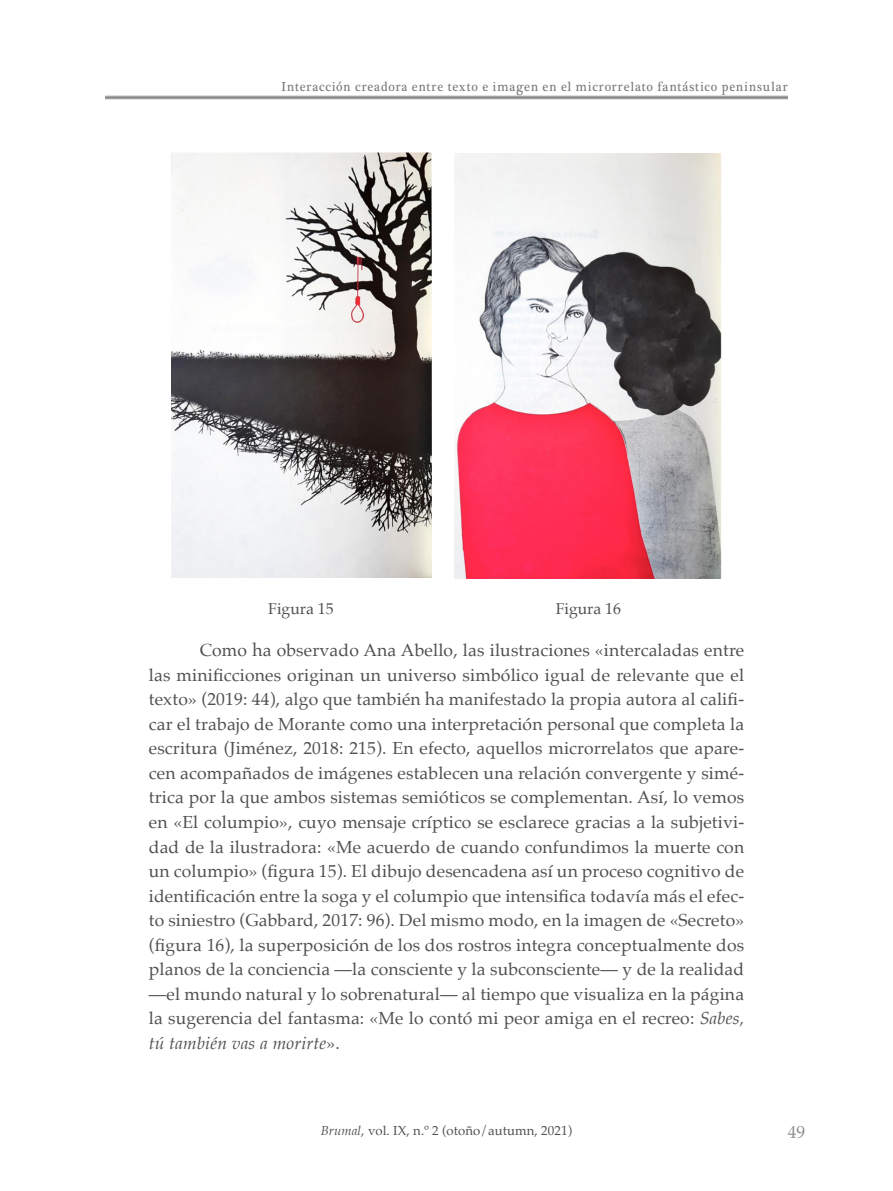
<style>
.page{position:relative;width:893px;height:1191px;background:#fff}
.page>*{position:absolute;margin:0;border:0;box-sizing:border-box;transform-origin:0 0}
.txt_gral_español{font:17.5px/24.5px "Palatino";letter-spacing:.01em;color:#505052;text-align:justify}
.t1{font:17.5px "Palatino";color:#8b8d90}
.t2{font:15.75px "Palatino";color:#505052}
.t3{font:13.47px "Plantagenet Cherokee";letter-spacing:.065em;color:#76787b;scale:.91 1}
.t4{font:13.12px "Palatino";letter-spacing:.005em;color:#505052}
.s1{font-style:italic}
</style>
<div class="page">
<hr style="left:105px;top:96px;width:683px;height:1px;background:#848689">
<hr style="left:105px;top:97px;width:683px;height:1px;background:#848689">
<hr style="left:105px;top:98px;width:683px;height:1px;background:#848689">
<img style="left:171px;top:152px;width:260px;height:426px">
<img style="left:455px;top:153px;width:267px;height:425px">
<p class="t3" style="left:282px;top:79px;width:558px">Interacción creadora entre texto e imagen en el microrrelato fantástico peninsular</p>
<p class="t2" style="left:268px;top:595px;width:67px">Figura 15</p>
<p class="t2" style="left:556px;top:595px;width:67px">Figura 16</p>
<p class="txt_gral_español" style="left:149px;top:638px;width:597px;text-indent:51px">Como ha observado Ana Abello, las ilustraciones «intercaladas entre las minificciones originan un universo simbólico igual de relevante que el texto» (2019: 44), algo que también ha manifestado la propia autora al califi&shy;car el trabajo de Morante como una interpretación personal que completa la escritura (Jiménez, 2018: 215). En efecto, aquellos microrrelatos que apare&shy;cen acompañados de imágenes establecen una relación convergente y simé&shy;trica por la que ambos sistemas semióticos se complementan. Así, lo vemos en «El columpio», cuyo mensaje críptico se esclarece gracias a la subjetivi&shy;dad de la ilustradora: «Me acuerdo de cuando confundimos la muerte con un columpio» (figura 15). El dibujo desencadena así un proceso cognitivo de identificación entre la soga y el columpio que intensifica todavía más el efec&shy;to siniestro (Gabbard, 2017: 96). Del mismo modo, en la imagen de «Secreto» (figura 16), la superposición de los dos rostros integra conceptualmente dos planos de la conciencia —la consciente y la subconsciente— y de la realidad —el mundo natural y lo sobrenatural— al tiempo que visualiza en la página la sugerencia del fantasma: «Me lo contó mi peor amiga en el recreo: <span class="s1">Sabes, tú también vas a morirte</span>».</p>
<p class="t4" style="left:321px;top:1119px;width:253px"><span class="s1">Brumal</span>, vol. IX, n.º 2 (otoño/autumn, 2021)</p>
<p class="t1" style="left:788px;top:1117px;width:19px">49</p>
</div>
